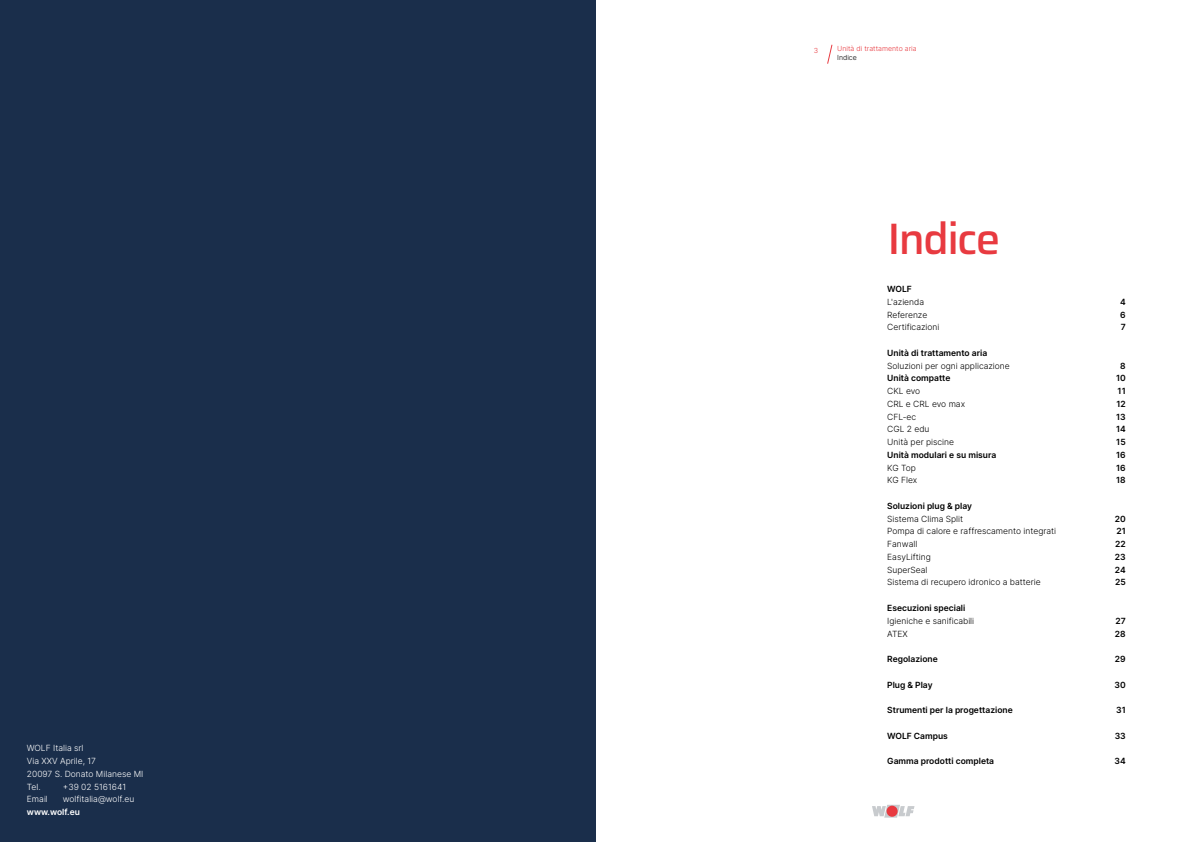
<style>
.page{position:relative;width:1191px;height:842px;background:#fff}
.page>*{position:absolute;margin:0;border:0;box-sizing:border-box;transform-origin:0 0}
.t1{font:500 44px "Saira";letter-spacing:-.04em;color:#e83a40}
.t2{font:300 8.5px/12.8px "Inter";color:#000}
.t3{font:600 8.5px/12.8px "Inter";color:#000;text-align:justify}
.t4{font:300 8.5px/12.8px "Inter";color:#fff}
.t5{font:600 8.5px "Inter";color:#fff}
.t6{font:300 7px "Inter";color:#e83a40}
.t7{font:300 7px "Inter";color:#000}
</style>
<div class="page">
<div style="left:0;top:0;width:595px;height:842px;background:#1a2e4b"></div>
<svg style="left:827px;top:44px;width:6px;height:20px"></svg>
<svg style="left:872px;top:805px;width:42px;height:13px"></svg>
<div style="left:886px;top:806px;width:11px;height:11px;background:#e83a40;border-radius:50%"></div>
<p class="t4" style="left:27px;top:742px;width:118px">WOLF Italia srl<br>Via XXV Aprile, 17<br>20097 S. Donato Milanese MI<br>Tel.</p>
<p class="t4" style="left:63px;top:780px;width:65px">+39 02 5161641</p>
<p class="t4" style="left:27px;top:793px;width:22px">Email</p>
<p class="t4" style="left:63px;top:793px;width:73px">wolfitalia@wolf.eu</p>
<p class="t5" style="left:27px;top:806px;width:54px">www.wolf.eu</p>
<p class="t6" style="left:814px;top:45px;width:6px">3</p>
<p class="t6" style="left:837px;top:44px;width:81px">Unità di trattamento aria</p>
<p class="t7" style="left:837px;top:53px;width:21px">Indice</p>
<h1 class="t1" style="left:887px;top:203px;width:114px">Indice</h1>
<p class="t3" style="left:887px;top:282px;width:26px">WOLF</p>
<p class="t2" style="left:887px;top:295px;width:54px">L'azienda<br>Referenze<br>Certificazioni</p>
<p class="t3" style="left:887px;top:346px;width:101px">Unità di trattamento aria</p>
<p class="t2" style="left:887px;top:359px;width:124px">Soluzioni per ogni applicazione</p>
<p class="t3" style="left:887px;top:372px;width:65px">Unità compatte</p>
<p class="t2" style="left:887px;top:384px;width:79px">CKL evo<br>CRL e CRL evo max<br>CFL-ec<br>CGL 2 edu<br>Unità per piscine</p>
<p class="t3" style="left:887px;top:448px;width:110px">Unità modulari e su misura</p>
<p class="t2" style="left:887px;top:461px;width:32px">KG Top<br>KG Flex</p>
<p class="t3" style="left:887px;top:499px;width:86px">Soluzioni plug &amp; play</p>
<p class="t2" style="left:887px;top:512px;width:170px">Sistema Clima Split<br>Pompa di calore e raffrescamento integrati<br>Fanwall<br>EasyLifting<br>SuperSeal<br>Sistema di recupero idronico a batterie</p>
<p class="t3" style="left:887px;top:601px;width:80px">Esecuzioni speciali</p>
<p class="t2" style="left:887px;top:614px;width:88px">Igieniche e sanificabili<br>ATEX</p>
<p class="t3" style="left:887px;top:652px;width:52px">Regolazione</p>
<p class="t3" style="left:887px;top:678px;width:47px">Plug &amp; Play</p>
<p class="t3" style="left:887px;top:703px;width:127px">Strumenti per la progettazione</p>
<p class="t3" style="left:887px;top:729px;width:62px">WOLF Campus</p>
<p class="t3" style="left:887px;top:754px;width:108px">Gamma prodotti completa</p>
<p class="t3" style="left:1120px;top:295px;width:7px">4<br>6<br>7</p>
<p class="t3" style="left:1116px;top:359px;width:11px;text-align:center">8<br>10<br>11<br>12<br>13<br>14<br>15<br>16<br>16<br>18</p>
<p class="t3" style="left:1114px;top:512px;width:12px">20<br>21<br>22<br>23<br>24<br>25</p>
<p class="t3" style="left:1115px;top:614px;width:12px">27<br>28</p>
<p class="t3" style="left:1115px;top:652px;width:12px">29</p>
<p class="t3" style="left:1114px;top:678px;width:13px">30</p>
<p class="t3" style="left:1116px;top:703px;width:11px">31</p>
<p class="t3" style="left:1114px;top:729px;width:13px">33</p>
<p class="t3" style="left:1114px;top:754px;width:13px">34</p>
</div>
